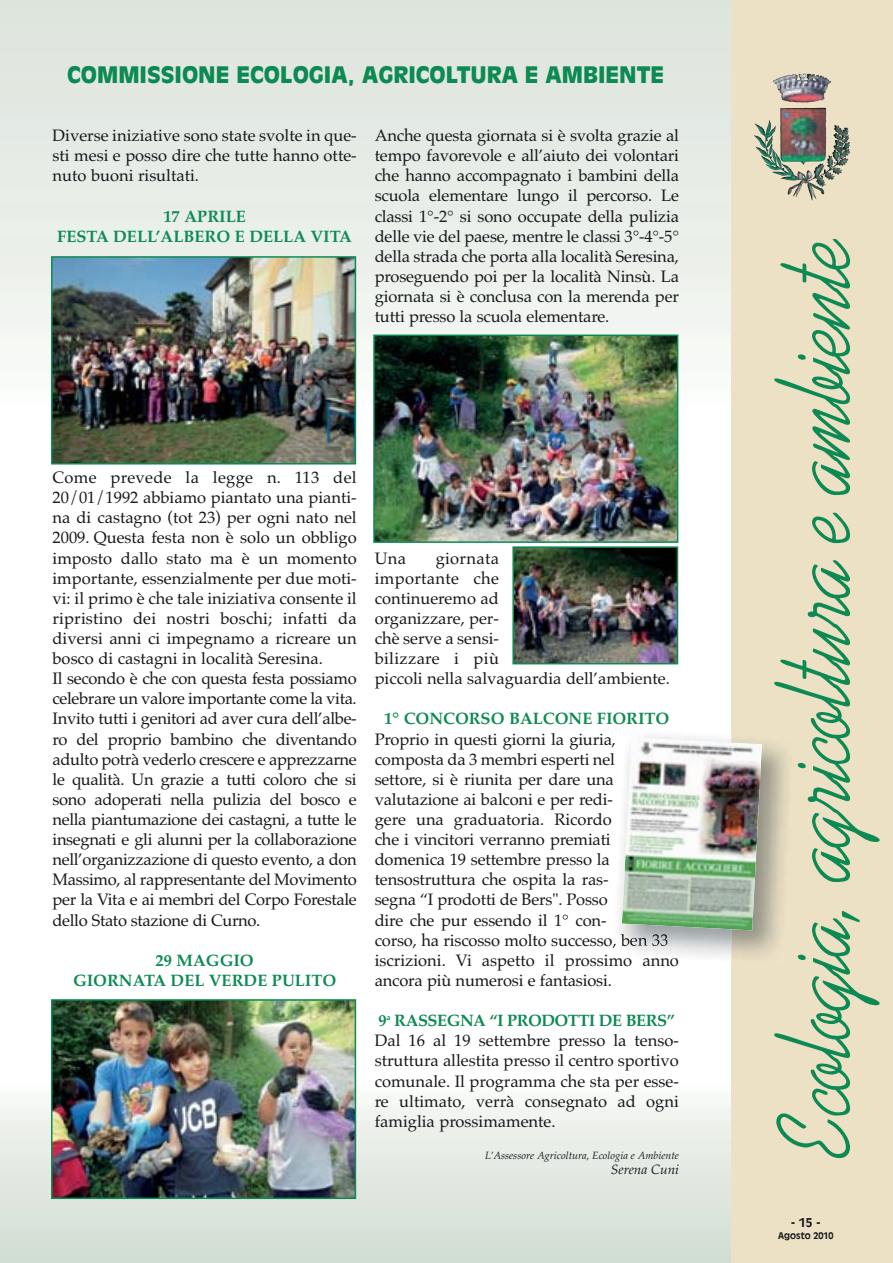
<style>
.page{position:relative;width:893px;height:1263px;background:#fff}
.page>*{position:absolute;margin:0;border:0;box-sizing:border-box;transform-origin:0 0}
.t1{font:105px "Kaufmann";letter-spacing:-.015em;color:#0d8a53;scale:.85 1}
.t2{font:900 22.5px "Antique Olive LT";color:#0d8a53}
.t3{font:16.5px/20.1px "Palatino";letter-spacing:-.01em;color:#15161a}
.t4{font:700 16.5px/20.1px "Palatino";color:#0d8a53;text-align:center}
.t5{font:italic 13.5px "Palatino";color:#15161a}
.t6{font:700 12px "Antique Olive LT";color:#15161a}
.t7{font:italic 10.5px "Palatino";color:#15161a}
.t8{font:700 9px "Antique Olive LT";color:#15161a}
.s1{font-weight:700;color:#0d8a53}
</style>
<div class="page">
<div style="left:0;top:0;width:731px;height:412px;background:#e6eae5"></div>
<div style="left:0;top:1084px;width:731px;height:179px;background:linear-gradient(to bottom,#f8f9f7,#cfdcd1)"></div>
<div style="left:731px;top:0;width:162px;height:1263px;background:#ece0c5"></div>
<img style="left:773px;top:74px;width:58px;height:91px">
<img style="left:54px;top:259px;width:299px;height:203px">
<div style="left:51px;top:256px;width:305px;height:209px;border:2px solid #0d8a53"></div>
<img style="left:376px;top:338px;width:299px;height:202px">
<div style="left:373px;top:335px;width:305px;height:208px;border:2px solid #0d8a53"></div>
<img style="left:515px;top:549px;width:160px;height:112px">
<div style="left:512px;top:546px;width:166px;height:118px;border:2px solid #0d8a53"></div>
<img style="left:54px;top:1002px;width:299px;height:194px">
<div style="left:51px;top:999px;width:305px;height:200px;border:2px solid #0d8a53"></div>
<img style="left:612px;top:736px;width:119px;height:223px">
<img style="left:731px;top:733px;width:56px;height:228px">
<img style="left:622px;top:738px;width:140px;height:192px">
<h2 class="t2" style="left:67px;top:65px;width:599px">COMMISSIONE ECOLOGIA, AGRICOLTURA E AMBIENTE</h2>
<p class="t3" style="left:53px;top:127px;width:306px;text-align:justify">Diverse iniziative sono state svolte in que&shy;sti mesi e posso dire che tutte hanno otte&shy;nuto buoni risultati.</p>
<p class="t4" style="left:57px;top:208px;width:296px">17 APRILE<br>FESTA DELL’ALBERO E DELLA VITA</p>
<p class="t3" style="left:375px;top:127px;width:306px;text-align:justify">Anche questa giornata si è svolta grazie al tempo favorevole e all’aiuto dei volontari che hanno accompagnato i bambini della scuola elementare lungo il percorso. Le classi 1°-2° si sono occupate della pulizia delle vie del paese, mentre le classi 3°-4°-5° della strada che porta alla località Seresina, proseguendo poi per la località Ninsù. La giornata si è conclusa con la merenda per tutti presso la scuola elementare.</p>
<p class="t3" style="left:53px;top:469px;width:306px">Come prevede la legge n. 113 del 20/01/1992 abbiamo piantato una pianti&shy;na di castagno (tot 23) per ogni nato nel 2009. Questa festa non è solo un obbligo imposto dallo stato ma è un momento importante, essenzialmente per due moti&shy;vi: il primo è che tale iniziativa consente il ripristino dei nostri boschi; infatti da diversi anni ci impegnamo a ricreare un bosco di castagni in località Seresina.<br>Il secondo è che con questa festa possiamo celebrare un valore importante come la vita.<br>Invito tutti i genitori ad aver cura dell’albe&shy;ro del proprio bambino che diventando adulto potrà vederlo crescere e apprezzarne le qualità. Un grazie a tutti coloro che si sono adoperati nella pulizia del bosco e nella piantumazione dei castagni, a tutte le insegnati e gli alunni per la collaborazione nell’organizzazione di questo evento, a don Massimo, al rappresentante del Movimento per la Vita e ai membri del Corpo Forestale dello Stato stazione di Curno.</p>
<p class="t4" style="left:73px;top:952px;width:264px">29 MAGGIO<br>GIORNATA DEL VERDE PULITO</p>
<p class="t3" style="left:375px;top:550px;width:33px">Una</p>
<p class="t3" style="left:375px;top:550px;width:297px;text-indent:61px">giornata<br>importante che<br>continueremo ad<br>organizzare, per-<br>chè serve a sensi-<br>bilizzare i più<br>piccoli nella salvaguardia dell’ambiente.</p>
<p class="t4" style="left:384px;top:711px;width:287px">1° CONCORSO BALCONE FIORITO</p>
<p class="t3" style="left:375px;top:731px;width:306px">Proprio in questi giorni la giuria, composta da 3 membri esperti nel<br>settore, si è riunita per dare una valutazione ai balconi e per redi-<br>gere una graduatoria. Ricordo<br>che i vincitori verranno premiati domenica 19 settembre presso la tensostruttura che ospita la ras-<br>segna “I prodotti de Bers". Posso<br>dire che pur essendo il 1° con-<br>corso, ha riscosso molto successo, ben 33 iscrizioni. Vi aspetto il prossimo anno ancora più numerosi e fantasiosi.</p>
<p class="t3" style="left:375px;top:1012px;width:306px"><span class="s1">9</span><sup>a</sup> <span class="s1">RASSEGNA “I PRODOTTI DE BERS” </span>Dal 16 al 19 settembre presso la tenso&shy;struttura allestita presso il centro sportivo comunale. Il programma che sta per esse&shy;re ultimato, verrà consegnato ad ogni famiglia prossimamente.</p>
<p class="t7" style="left:485px;top:1151px;width:195px">L’Assessore Agricoltura, Ecologia e Ambiente</p>
<p class="t5" style="left:611px;top:1164px;width:69px">Serena Cuni</p>
<h1 class="t1" style="left:774px;top:1155px;width:1084px;rotate:-90deg">Ecologia, agricoltura e ambiente</h1>
<p class="t6" style="left:791px;top:1218px;width:32px">- 15 -</p>
<p class="t8" style="left:778px;top:1232px;width:57px">Agosto 2010</p>
</div>
